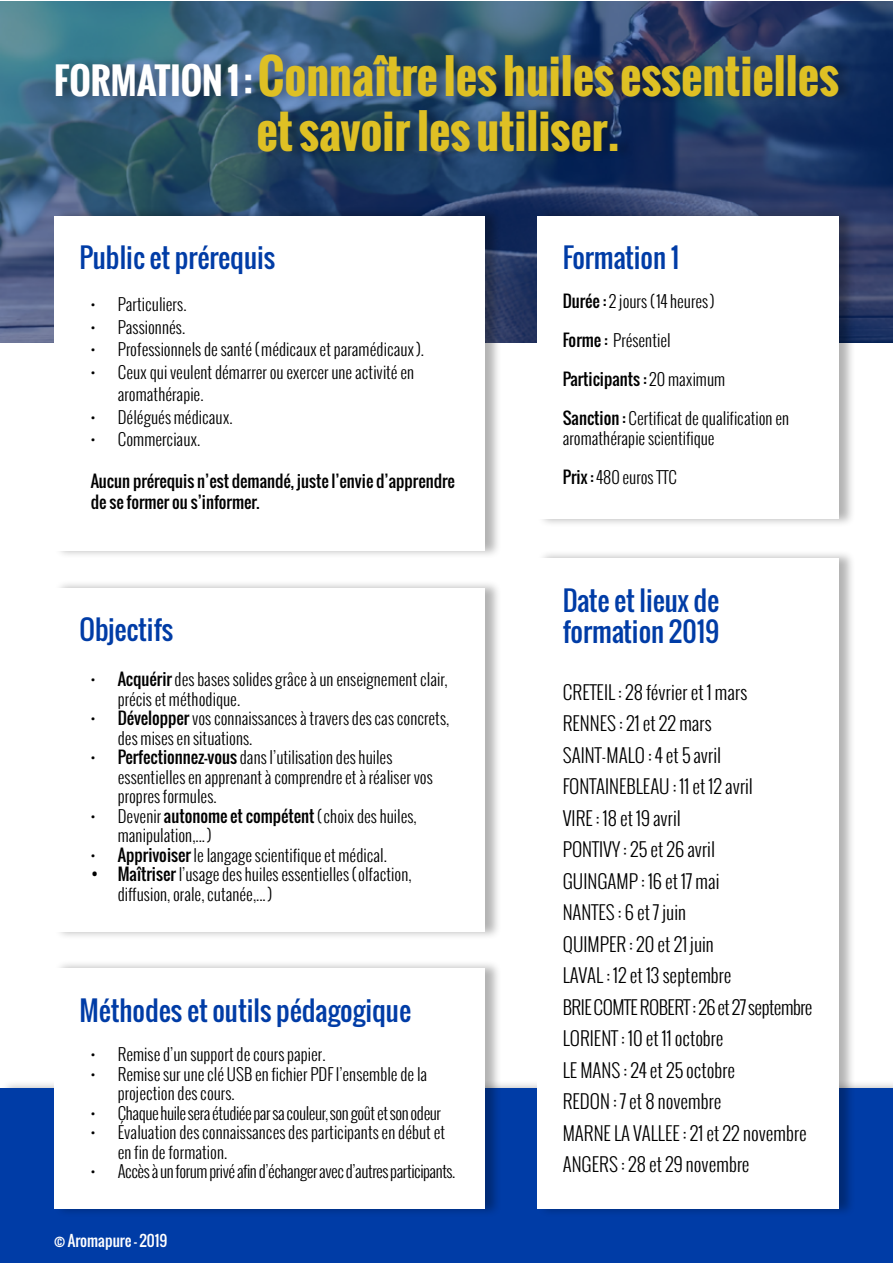
<style>
.page{position:relative;width:893px;height:1263px;background:#fff}
.page>*{position:absolute;margin:0;border:0;box-sizing:border-box;transform-origin:0 0}
.t1{font:700 46.5px/55.8px "Oswald";color:#dec024;text-align:center}
.t2{font:27px/31.5px "Oswald";color:#003ca6}
.t3{font:300 18.75px/31.5px "Oswald";color:#000}
.t4{font:300 16.5px/19.5px "Oswald";color:#000}
.t5{font:300 16.5px "Oswald";letter-spacing:-.03em;color:#000}
.t6{font:16.5px/21px "Oswald";color:#000}
.t7{font:15px "Oswald";color:#fff}
.s1{font-size:36px;color:#fff}
.s2{font-weight:400}
.s3{font-weight:300}
</style>
<div class="page">
<div style="left:0;top:1089px;width:892px;height:174px;background:#003ca6"></div>
<svg style="left:0;top:1px;width:892px;height:341px;background:#2f4e71"></svg>
<div style="left:55px;top:46px;width:799px;height:115px;background:#000;opacity:.3"></div>
<div style="left:54px;top:207px;width:448px;height:352px;background:#000;opacity:.3"></div>
<div style="left:54px;top:216px;width:431px;height:335px;background:#fff"></div>
<div style="left:537px;top:207px;width:319px;height:321px;background:#000;opacity:.3"></div>
<div style="left:537px;top:216px;width:302px;height:303px;background:#fff"></div>
<div style="left:537px;top:550px;width:319px;height:667px;background:#000;opacity:.3"></div>
<div style="left:537px;top:558px;width:302px;height:651px;background:#fff"></div>
<div style="left:54px;top:579px;width:448px;height:360px;background:#000;opacity:.3"></div>
<div style="left:54px;top:588px;width:431px;height:343px;background:#fff"></div>
<div style="left:54px;top:960px;width:448px;height:258px;background:#000;opacity:.3"></div>
<div style="left:54px;top:969px;width:431px;height:240px;background:#fff"></div>
<h1 class="t1" style="left:54px;top:48px;width:786px"><span class="s1">FORMATION 1 :</span>Connaître les huiles essentielles et savoir les utiliser.</h1>
<h2 class="t2" style="left:80px;top:241px;width:197px">Public et prérequis</h2>
<p class="t4" style="left:91px;top:294px;width:97px">• Particuliers.</p>
<p class="t4" style="left:91px;top:317px;width:96px">• Passionnés.</p>
<p class="t4" style="left:91px;top:339px;width:335px">• Professionnels de santé (médicaux et paramédicaux ).</p>
<p class="t4" style="left:118px;top:360px;width:298px;line-height:22.5px;text-indent:-27px">• Ceux qui veulent démarrer ou exercer une activité en aromathérapie.</p>
<p class="t4" style="left:91px;top:407px;width:143px">• Délégués médicaux.</p>
<p class="t4" style="left:91px;top:429px;width:111px">• Commerciaux.</p>
<p class="t6" style="left:91px;top:470px;width:366px">Aucun prérequis n’est demandé, juste l’envie d’apprendre de se former ou s’informer.</p>
<h2 class="t2" style="left:80px;top:614px;width:95px">Objectifs</h2>
<p class="t4" style="left:118px;top:669px;width:331px;text-indent:-27px">• <span class="s2">Acquérir</span> des bases solides grâce à un enseignement clair, précis et méthodique.</p>
<p class="t4" style="left:118px;top:708px;width:333px;text-indent:-27px">• <span class="s2">Développer</span> vos connaissances à travers des cas concrets, des mises en situations.</p>
<p class="t4" style="left:118px;top:747px;width:317px;text-indent:-27px">• <span class="s2">Perfectionnez-vous</span> dans l’utilisation des huiles essentielles en apprenant à comprendre et à réaliser vos propres formules.</p>
<p class="t4" style="left:118px;top:806px;width:300px;text-indent:-27px">• Devenir <span class="s2">autonome et compétent</span> ( choix des huiles, manipulation,...)</p>
<p class="t4" style="left:91px;top:845px;width:298px">• <span class="s2">Apprivoiser</span> le langage scientifique et médical.</p>
<p class="t4" style="left:118px;top:864px;width:295px;text-indent:-27px"><span class="s2">• Maîtriser</span> l’usage des huiles essentielles ( olfaction, diffusion, orale, cutanée,...)</p>
<h2 class="t2" style="left:80px;top:994px;width:333px">Méthodes et outils pédagogique</h2>
<p class="t4" style="left:91px;top:1044px;width:236px">• Remise d’un support de cours papier.</p>
<p class="t4" style="left:118px;top:1064px;width:311px;text-indent:-27px">• Remise sur une clé USB en fichier PDF l’ensemble de la projection des cours.</p>
<p class="t5" style="left:91px;top:1101px;width:352px">• Chaque huile sera étudiée par sa couleur, son goût et son odeur</p>
<p class="t4" style="left:118px;top:1122px;width:329px;text-indent:-27px">• Évaluation des connaissances des participants en début et en fin de formation.</p>
<p class="t5" style="left:91px;top:1160px;width:366px">• Accès à un forum privé afin d’échanger avec d’autres participants.</p>
<p class="t7" style="left:54px;top:1229px;width:115px">© Aromapure - 2019</p>
<h2 class="t2" style="left:563px;top:241px;width:118px">Formation 1</h2>
<p class="t4" style="left:563px;top:291px;width:153px"><span class="s2">Durée :</span> 2 jours (14 heures)</p>
<p class="t4" style="left:563px;top:330px;width:110px"><span class="s2">Forme :</span> Présentiel</p>
<p class="t6" style="left:563px;top:368px;width:164px">Participants : <span class="s3">20 maximum</span></p>
<p class="t4" style="left:563px;top:408px;width:228px"><span class="s2">Sanction :</span> Certificat de qualification en aromathérapie scientifique</p>
<p class="t4" style="left:563px;top:467px;width:116px"><span class="s2">Prix :</span> 480 euros TTC</p>
<h2 class="t2" style="left:563px;top:584px;width:158px">Date et lieux de formation 2019</h2>
<p class="t3" style="left:563px;top:676px;width:251px">CRETEIL : 28 février et 1 mars<br>RENNES : 21 et 22 mars<br>SAINT-MALO : 4 et 5 avril<br>FONTAINEBLEAU : 11 et 12 avril<br>VIRE : 18 et 19 avril<br>PONTIVY : 25 et 26 avril<br>GUINGAMP : 16 et 17 mai<br>NANTES : 6 et 7 juin<br>QUIMPER : 20 et 21 juin<br>LAVAL : 12 et 13 septembre<br>BRIE COMTE ROBERT : 26 et 27 septembre<br>LORIENT : 10 et 11 octobre<br>LE MANS : 24 et 25 octobre<br>REDON : 7 et 8 novembre<br>MARNE LA VALLEE : 21 et 22 novembre<br>ANGERS : 28 et 29 novembre</p>
</div>
